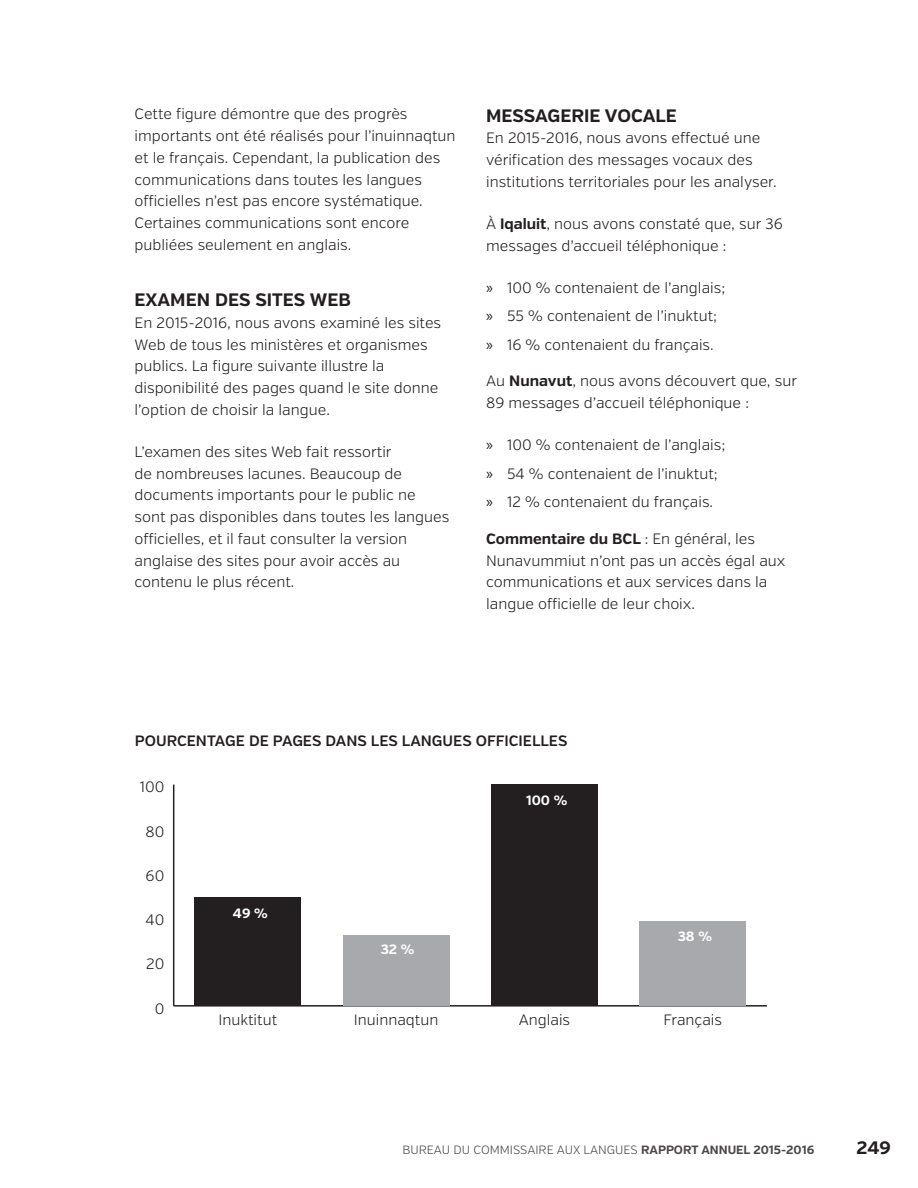
<style>
.page{position:relative;width:918px;height:1188px;background:#fff}
.page>*{position:absolute;margin:0;border:0;box-sizing:border-box;transform-origin:0 0}
.Heading_3{font:700 18px "Verb";color:#231f20}
.Text{font:300 15px/21.8px "Verb";color:#231f20}
.Graph_Title{font:600 15px "Verb";color:#231f20}
.t1{font:700 13.5px "Verb";color:#fff}
.t2{font:300 12px "Verb";color:#4c4848}
.s1{font-weight:700}
.s2{font-family:"Myriad Pro";font-weight:400;font-size:16.5px}
</style>
<div class="page">
<hr style="left:174px;top:1005px;width:593px;height:2px;background:#231f20">
<hr style="left:173px;top:785px;width:1px;height:221px;background:#231f20">
<div style="left:194px;top:897px;width:107px;height:109px;background:#231f20"></div>
<div style="left:343px;top:935px;width:107px;height:71px;background:#a7a9ac"></div>
<div style="left:491px;top:785px;width:107px;height:221px;background:#231f20"></div>
<div style="left:639px;top:922px;width:107px;height:84px;background:#a7a9ac"></div>
<p class="Text" style="left:135px;top:103px;width:323px">Cette figure démontre que des progrès importants ont été réalisés pour l’inuinnaqtun et le français. Cependant, la publication des communications dans toutes les langues officielles n’est pas encore systématique.<br>Certaines communications sont encore publiées seulement en anglais.</p>
<p class="Heading_3" style="left:135px;top:289px;width:218px">EXAMEN DES SITES WEB</p>
<p class="Text" style="left:135px;top:312px;width:308px">En 2015-2016, nous avons examiné les sites Web de tous les ministères et organismes publics. La figure suivante illustre la disponibilité des pages quand le site donne l’option de choisir la langue.</p>
<p class="Text" style="left:135px;top:441px;width:316px">L’examen des sites Web fait ressortir<br>de nombreuses lacunes. Beaucoup de documents importants pour le public ne sont pas disponibles dans toutes les langues officielles, et il faut consulter la version anglaise des sites pour avoir accès au contenu le plus récent.</p>
<p class="Heading_3" style="left:486px;top:105px;width:192px">MESSAGERIE VOCALE</p>
<p class="Text" style="left:486px;top:128px;width:292px">En 2015-2016, nous avons effectué une vérification des messages vocaux des institutions territoriales pour les analyser.</p>
<p class="Text" style="left:486px;top:213px;width:298px">À <span class="s1">Iqaluit</span>, nous avons constaté que, sur 36 messages d’accueil téléphonique :</p>
<p class="Text" style="left:486px;top:277px;width:241px"><span class="s2">»</span> 100 % contenaient de l’anglais;</p>
<p class="Text" style="left:486px;top:305px;width:233px"><span class="s2">»</span> 55 % contenaient de l’inuktut;</p>
<p class="Text" style="left:486px;top:334px;width:229px"><span class="s2">»</span> 16 % contenaient du français.</p>
<p class="Text" style="left:486px;top:371px;width:312px">Au <span class="s1">Nunavut</span>, nous avons découvert que, sur<br>89 messages d’accueil téléphonique :</p>
<p class="Text" style="left:486px;top:434px;width:241px"><span class="s2">»</span> 100 % contenaient de l’anglais;</p>
<p class="Text" style="left:486px;top:463px;width:233px"><span class="s2">»</span> 54 % contenaient de l’inuktut;</p>
<p class="Text" style="left:486px;top:491px;width:229px"><span class="s2">»</span> 12 % contenaient du français.</p>
<p class="Text" style="left:486px;top:528px;width:301px"><span class="s1">Commentaire du BCL</span> : En général, les Nunavummiut n’ont pas un accès égal aux communications et aux services dans la langue officielle de leur choix.</p>
<p class="Graph_Title" style="left:135px;top:732px;width:434px">POURCENTAGE DE PAGES DANS LES LANGUES OFFICIELLES</p>
<p class="Text" style="left:140px;top:776px;width:26px">100</p>
<p class="Text" style="left:145px;top:821px;width:20px">80</p>
<p class="Text" style="left:146px;top:865px;width:20px">60</p>
<p class="Text" style="left:146px;top:909px;width:20px">40</p>
<p class="Text" style="left:146px;top:953px;width:20px">20</p>
<p class="Text" style="left:155px;top:998px;width:11px">0</p>
<p class="t1" style="left:233px;top:905px;width:36px">49 %</p>
<p class="t1" style="left:381px;top:941px;width:35px">32 %</p>
<p class="t1" style="left:526px;top:792px;width:43px">100 %</p>
<p class="t1" style="left:678px;top:928px;width:36px">38 %</p>
<p class="Text" style="left:218px;top:1009px;width:60px">Inuktitut</p>
<p class="Text" style="left:354px;top:1009px;width:86px">Inuinnaqtun</p>
<p class="Text" style="left:519px;top:1009px;width:53px">Anglais</p>
<p class="Text" style="left:664px;top:1009px;width:60px">Français</p>
<p class="t2" style="left:402px;top:1143px;width:413px">BUREAU DU COMMISSAIRE AUX LANGUES <span class="s1">RAPPORT ANNUEL 2015-2016</span></p>
<p class="Heading_3" style="left:857px;top:1136px;width:36px">249</p>
</div>
